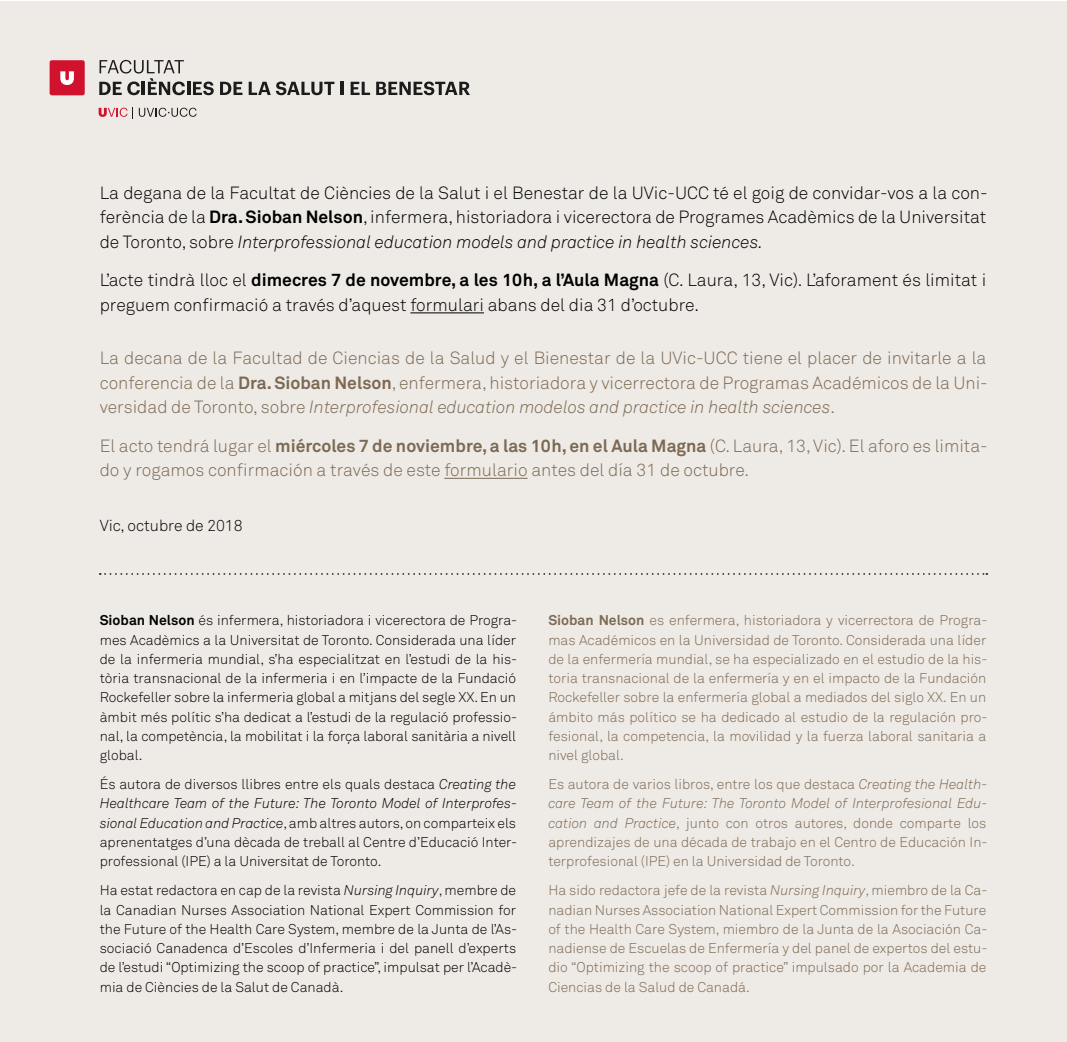
<style>
.page{position:relative;width:1067px;height:1042px;background:#fff}
.page>*{position:absolute;margin:0;border:0;box-sizing:border-box;transform-origin:0 0}
.Normal_wrd_1{font:300 17.5px/24.5px "Akkurat";color:#7c6954;text-align:justify}
.Normal_wrd_1-2{font:300 17.5px/24.5px "Akkurat";color:#000;text-align:justify}
.Normal_wrd_1-3{font:300 15.75px "Akkurat";color:#000}
.Normal_wrd_1-4{font:300 14px/19.2px "Akkurat";color:#7c6954;text-align:justify}
.Normal_wrd_1-5{font:300 14px/19.2px "Akkurat";color:#000;text-align:justify}
.s1{font-weight:700}
.s2{font-style:italic}
</style>
<div class="page">
<div style="left:0;top:1px;width:1067px;height:1041px;background:#eeeae5"></div>
<hr style="left:410px;top:312px;width:74px;height:1px;background:#000">
<hr style="left:444px;top:478px;width:83px;height:1px;background:#7c6954">
<div style="left:50px;top:60px;width:35px;height:35px;background:#d1122e;border-radius:2px"></div>
<svg style="left:60px;top:71px;width:14px;height:14px"></svg>
<svg style="left:99px;top:60px;width:115px;height:35px"></svg>
<svg style="left:220px;top:82px;width:22px;height:13px"></svg>
<svg style="left:249px;top:82px;width:85px;height:13px"></svg>
<svg style="left:340px;top:82px;width:3px;height:13px"></svg>
<svg style="left:350px;top:82px;width:20px;height:13px"></svg>
<svg style="left:376px;top:82px;width:94px;height:13px"></svg>
<svg style="left:99px;top:107px;width:34px;height:11px"></svg>
<svg style="left:139px;top:108px;width:58px;height:9px"></svg>
<svg style="left:100px;top:573px;width:887px;height:2px"></svg>
<p class="Normal_wrd_1-2" style="left:100px;top:180px;width:889px">La degana de la Facultat de Ciències de la Salut i el Benestar de la UVic-UCC té el goig de convidar-vos a la con&shy;ferència de la <span class="s1">Dra. Sioban Nelson</span>, infermera, historiadora i vicerectora de Programes Acadèmics de la Universitat de Toronto, sobre <span class="s2">Interprofessional education models and practice in health sciences.</span></p>
<p class="Normal_wrd_1-2" style="left:100px;top:268px;width:888px">L’acte tindrà lloc el <span class="s1">dimecres 7 de novembre, a les 10h, a l’Aula Magna</span> (C. Laura, 13, Vic). L’aforament és limitat i preguem confirmació a través d’aquest formulari abans del dia 31 d’octubre.</p>
<p class="Normal_wrd_1" style="left:100px;top:345px;width:889px">La decana de la Facultad de Ciencias de la Salud y el Bienestar de la UVic-UCC tiene el placer de invitarle a la conferencia de la <span class="s1">Dra. Sioban Nelson</span>, enfermera, historiadora y vicerrectora de Programas Académicos de la Uni&shy;versidad de Toronto, sobre <span class="s2">Interprofesional education modelos and practice in health sciences</span>.</p>
<p class="Normal_wrd_1" style="left:100px;top:433px;width:889px">El acto tendrá lugar el <span class="s1">miércoles 7 de noviembre, a las 10h, en el Aula Magna</span> (C. Laura, 13, Vic). El aforo es limita&shy;do y rogamos confirmación a través de este formulario antes del día 31 de octubre.</p>
<p class="Normal_wrd_1-3" style="left:100px;top:516px;width:145px">Vic, octubre de 2018</p>
<p class="Normal_wrd_1-5" style="left:100px;top:610px;width:419px"><span class="s1">Sioban Nelson</span> és infermera, historiadora i vicerectora de Progra&shy;mes Acadèmics a la Universitat de Toronto. Considerada una líder de la infermeria mundial, s’ha especialitzat en l’estudi de la his&shy;tòria transnacional de la infermeria i en l’impacte de la Fundació Rockefeller sobre la infermeria global a mitjans del segle XX. En un àmbit més polític s’ha dedicat a l’estudi de la regulació professio&shy;nal, la competència, la mobilitat i la força laboral sanitària a nivell global.</p>
<p class="Normal_wrd_1-5" style="left:100px;top:774px;width:419px">És autora de diversos llibres entre els quals destaca <span class="s2">Creating the Healthcare Team of the Future: The Toronto Model of Interprofes&shy;sional Education and Practice</span>, amb altres autors, on comparteix els aprenentatges d’una dècada de treball al Centre d’Educació Inter&shy;professional (IPE) a la Universitat de Toronto.</p>
<p class="Normal_wrd_1-5" style="left:100px;top:880px;width:419px">Ha estat redactora en cap de la revista <span class="s2">Nursing Inquiry</span>, membre de la Canadian Nurses Association National Expert Commission for the Future of the Health Care System, membre de la Junta de l’As&shy;sociació Canadenca d’Escoles d’Infermeria i del panell d’experts de l’estudi “Optimizing the scoop of practice”, impulsat per l’Acadè&shy;mia de Ciències de la Salut de Canadà.</p>
<p class="Normal_wrd_1-4" style="left:548px;top:610px;width:440px"><span class="s1">Sioban Nelson</span> es enfermera, historiadora y vicerrectora de Progra&shy;mas Académicos en la Universidad de Toronto. Considerada una líder de la enfermería mundial, se ha especializado en el estudio de la his&shy;toria transnacional de la enfermería y en el impacto de la Fundación Rockefeller sobre la enfermería global a mediados del siglo XX. En un ámbito más político se ha dedicado al estudio de la regulación pro&shy;fesional, la competencia, la movilidad y la fuerza laboral sanitaria a nivel global.</p>
<p class="Normal_wrd_1-4" style="left:548px;top:774px;width:440px">Es autora de varios libros, entre los que destaca <span class="s2">Creating the Health&shy;care Team of the Future: The Toronto Model of Interprofesional Edu&shy;cation and Practice</span>, junto con otros autores, donde comparte los aprendizajes de una década de trabajo en el Centro de Educación In&shy;terprofesional (IPE) en la Universidad de Toronto.</p>
<p class="Normal_wrd_1-4" style="left:548px;top:880px;width:440px">Ha sido redactora jefe de la revista <span class="s2">Nursing Inquiry</span>, miembro de la Ca&shy;nadian Nurses Association National Expert Commission for the Future of the Health Care System, miembro de la Junta de la Asociación Ca&shy;nadiense de Escuelas de Enfermería y del panel de expertos del estu&shy;dio “Optimizing the scoop of practice” impulsado por la Academia de Ciencias de la Salud de Canadá.</p>
</div>
